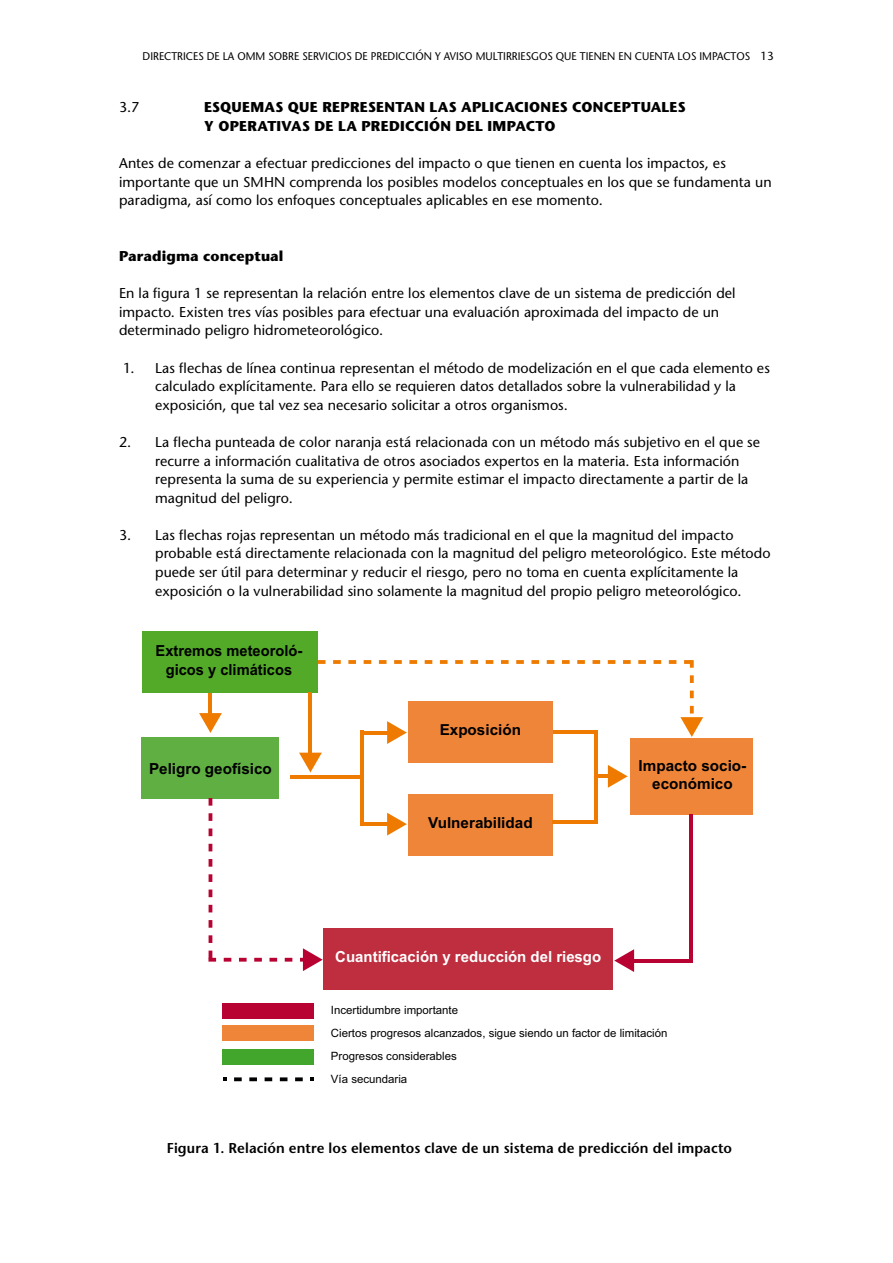
<style>
.page{position:relative;width:893px;height:1263px;background:#fff}
.page>*{position:absolute;margin:0;border:0;box-sizing:border-box;transform-origin:0 0}
.t1{font:700 15.3px/18.3px "Arial";color:#000;text-align:center}
.t2{font:700 15.3px/18.3px "Arial";color:#000;text-align:center;scale:.96 1}
.t3{font:700 15.3px "Arial";color:#fff}
.t4{font:700 15.15px "Arial";color:#000}
.t5{font:14.25px/18.6px "Stone Sans";letter-spacing:.005em;color:#000}
.t6{font:700 14.25px/18.6px "Stone Sans";letter-spacing:.015em;color:#000}
.t7{font:600 14.25px "Stone Sans";letter-spacing:.01em;color:#000}
.t8{font:11.4px/23px "Arial";color:#000}
.t9{font:11.1px "Stone Sans";color:#000;scale:.95 1}
.s1{font-size:11.7px}
</style>
<div class="page">
<div style="left:143px;top:631px;width:175px;height:61px;background:#53aa28"></div>
<div style="left:408px;top:794px;width:145px;height:61px;background:#ef8539"></div>
<div style="left:630px;top:738px;width:122px;height:76px;background:#ef8539"></div>
<div style="left:323px;top:928px;width:290px;height:61px;background:#be2e3e"></div>
<hr style="left:631px;top:959px;width:62px;height:3px;background:#b80232">
<svg style="left:614px;top:949px;width:20px;height:23px"></svg>
<hr style="left:689px;top:814px;width:4px;height:148px;background:#b80232">
<div style="left:223px;top:1050px;width:91px;height:15px;background:#41a62b"></div>
<div style="left:223px;top:1025px;width:91px;height:15px;background:#ef8539"></div>
<div style="left:223px;top:1003px;width:91px;height:15px;background:#b80232"></div>
<svg style="left:223px;top:1077px;width:3px;height:4px"></svg>
<svg style="left:234px;top:1077px;width:8px;height:4px"></svg>
<svg style="left:249px;top:1077px;width:8px;height:4px"></svg>
<svg style="left:265px;top:1077px;width:7px;height:4px"></svg>
<svg style="left:280px;top:1077px;width:7px;height:4px"></svg>
<svg style="left:295px;top:1077px;width:8px;height:4px"></svg>
<svg style="left:310px;top:1077px;width:4px;height:4px"></svg>
<hr style="left:209px;top:693px;width:3px;height:23px;background:#ee7b00">
<svg style="left:199px;top:713px;width:23px;height:20px"></svg>
<hr style="left:309px;top:692px;width:3px;height:64px;background:#ee7b00">
<svg style="left:299px;top:753px;width:23px;height:19px"></svg>
<hr style="left:594px;top:774px;width:17px;height:4px;background:#ee7b00">
<svg style="left:608px;top:765px;width:20px;height:23px"></svg>
<hr style="left:360px;top:731px;width:30px;height:3px;background:#ee7b00">
<svg style="left:387px;top:721px;width:20px;height:23px"></svg>
<hr style="left:360px;top:822px;width:30px;height:4px;background:#ee7b00">
<svg style="left:387px;top:813px;width:20px;height:22px"></svg>
<hr style="left:290px;top:775px;width:70px;height:4px;background:#ee7b00">
<div style="left:142px;top:737px;width:137px;height:61px;background:#60af42"></div>
<hr style="left:360px;top:731px;width:4px;height:95px;background:#ee7b00">
<hr style="left:552px;top:730px;width:45px;height:4px;background:#ee7b00">
<hr style="left:552px;top:820px;width:46px;height:3px;background:#ee7b00">
<hr style="left:594px;top:730px;width:4px;height:93px;background:#ee7b00">
<div style="left:408px;top:702px;width:145px;height:61px;background:#ef8539"></div>
<svg style="left:209px;top:798px;width:3px;height:8px"></svg>
<svg style="left:209px;top:813px;width:3px;height:8px"></svg>
<svg style="left:209px;top:828px;width:3px;height:8px"></svg>
<svg style="left:209px;top:844px;width:3px;height:7px"></svg>
<svg style="left:209px;top:859px;width:3px;height:8px"></svg>
<svg style="left:209px;top:874px;width:3px;height:8px"></svg>
<svg style="left:209px;top:889px;width:3px;height:8px"></svg>
<svg style="left:209px;top:905px;width:3px;height:7px"></svg>
<svg style="left:209px;top:920px;width:3px;height:8px"></svg>
<svg style="left:209px;top:935px;width:3px;height:8px"></svg>
<svg style="left:208px;top:950px;width:8px;height:11px"></svg>
<svg style="left:224px;top:958px;width:7px;height:3px"></svg>
<svg style="left:239px;top:958px;width:8px;height:3px"></svg>
<svg style="left:254px;top:958px;width:8px;height:3px"></svg>
<svg style="left:269px;top:958px;width:8px;height:3px"></svg>
<svg style="left:285px;top:958px;width:7px;height:3px"></svg>
<svg style="left:300px;top:948px;width:23px;height:23px"></svg>
<svg style="left:318px;top:660px;width:7px;height:4px"></svg>
<svg style="left:333px;top:660px;width:8px;height:4px"></svg>
<svg style="left:348px;top:660px;width:8px;height:4px"></svg>
<svg style="left:364px;top:660px;width:7px;height:4px"></svg>
<svg style="left:379px;top:660px;width:8px;height:4px"></svg>
<svg style="left:394px;top:660px;width:8px;height:4px"></svg>
<svg style="left:409px;top:660px;width:8px;height:4px"></svg>
<svg style="left:425px;top:660px;width:7px;height:4px"></svg>
<svg style="left:440px;top:660px;width:8px;height:4px"></svg>
<svg style="left:455px;top:660px;width:8px;height:4px"></svg>
<svg style="left:470px;top:660px;width:8px;height:4px"></svg>
<svg style="left:486px;top:660px;width:7px;height:4px"></svg>
<svg style="left:501px;top:660px;width:8px;height:4px"></svg>
<svg style="left:516px;top:660px;width:8px;height:4px"></svg>
<svg style="left:531px;top:660px;width:8px;height:4px"></svg>
<svg style="left:547px;top:660px;width:7px;height:4px"></svg>
<svg style="left:562px;top:660px;width:8px;height:4px"></svg>
<svg style="left:577px;top:660px;width:8px;height:4px"></svg>
<svg style="left:592px;top:660px;width:8px;height:4px"></svg>
<svg style="left:608px;top:660px;width:7px;height:4px"></svg>
<svg style="left:623px;top:660px;width:8px;height:4px"></svg>
<svg style="left:638px;top:660px;width:8px;height:4px"></svg>
<svg style="left:654px;top:660px;width:7px;height:4px"></svg>
<svg style="left:669px;top:660px;width:7px;height:4px"></svg>
<svg style="left:684px;top:660px;width:10px;height:8px"></svg>
<svg style="left:690px;top:675px;width:4px;height:8px"></svg>
<svg style="left:690px;top:691px;width:4px;height:7px"></svg>
<svg style="left:680px;top:706px;width:23px;height:31px"></svg>
<p class="t9" style="left:143px;top:50px;width:666px">DIRECTRICES DE LA OMM SOBRE SERVICIOS DE PREDICCIÓN Y AVISO MULTIRRIESGOS QUE TIENEN EN CUENTA LOS IMPACTOS <span class="s1">13</span></p>
<p class="t5" style="left:119px;top:98px;width:22px">3.7</p>
<p class="t6" style="left:204px;top:98px;width:483px">ESQUEMAS QUE REPRESENTAN LAS APLICACIONES CONCEPTUALES<br>Y OPERATIVAS DE LA PREDICCIÓN DEL IMPACTO</p>
<p class="t5" style="left:119px;top:154px;width:654px">Antes de comenzar a efectuar predicciones del impacto o que tienen en cuenta los impactos, es importante que un SMHN comprenda los posibles modelos conceptuales en los que se fundamenta un paradigma, así como los enfoques conceptuales aplicables en ese momento.</p>
<p class="t6" style="left:119px;top:247px;width:166px">Paradigma conceptual</p>
<p class="t5" style="left:119px;top:284px;width:618px">En la figura 1 se representan la relación entre los elementos clave de un sistema de predicción del impacto. Existen tres vías posibles para efectuar una evaluación aproximada del impacto de un determinado peligro hidrometeorológico.</p>
<p class="t5" style="left:155px;top:358px;width:616px;text-indent:-32px">1. Las flechas de línea continua representan el método de modelización en el que cada elemento es calculado explícitamente. Para ello se requieren datos detallados sobre la vulnerabilidad y la exposición, que tal vez sea necesario solicitar a otros organismos.</p>
<p class="t5" style="left:155px;top:433px;width:607px;text-indent:-36px">2. La flecha punteada de color naranja está relacionada con un método más subjetivo en el que se recurre a información cualitativa de otros asociados expertos en la materia. Esta información representa la suma de su experiencia y permite estimar el impacto directamente a partir de la magnitud del peligro.</p>
<p class="t5" style="left:155px;top:525px;width:617px;text-indent:-36px">3. Las flechas rojas representan un método más tradicional en el que la magnitud del impacto probable está directamente relacionada con la magnitud del peligro meteorológico. Este método puede ser útil para determinar y reducir el riesgo, pero no toma en cuenta explícitamente la exposición o la vulnerabilidad sino solamente la magnitud del propio peligro meteorológico.</p>
<p class="t2" style="left:156px;top:642px;width:154px">Extremos meteoroló&shy;gicos y climáticos</p>
<p class="t1" style="left:149px;top:759px;width:124px">Peligro geofísico</p>
<p class="t4" style="left:440px;top:720px;width:83px">Exposición</p>
<p class="t4" style="left:428px;top:812px;width:106px">Vulnerabilidad</p>
<p class="t1" style="left:639px;top:757px;width:109px">Impacto socio&shy;económico</p>
<p class="t3" style="left:335px;top:947px;width:267px">Cuantificación y reducción del riesgo</p>
<p class="t8" style="left:331px;top:999px;width:338px">Incertidumbre importante<br>Ciertos progresos alcanzados, sigue siendo un factor de limitación Progresos considerables<br>Vía secundaria</p>
<p class="t7" style="left:167px;top:1139px;width:567px">Figura 1. Relación entre los elementos clave de un sistema de predicción del impacto</p>
</div>
